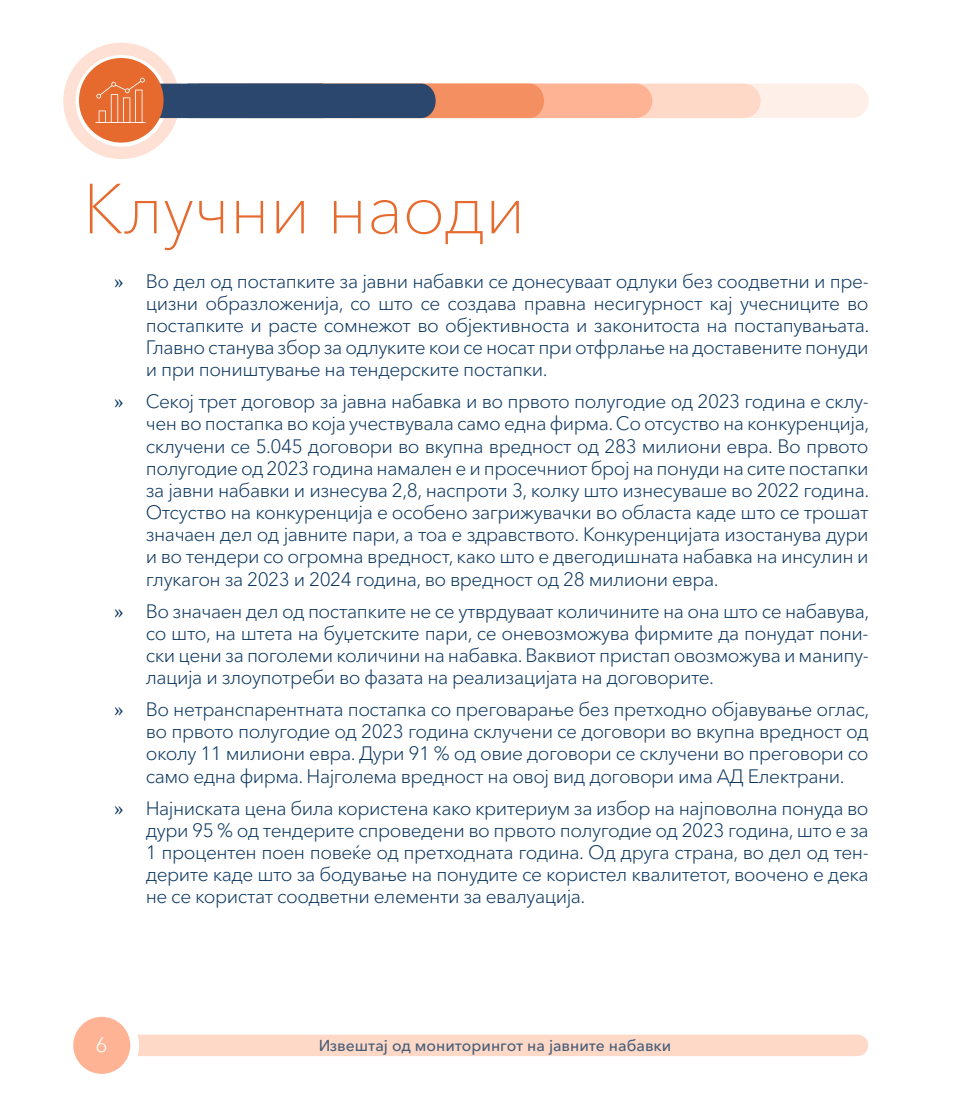
<style>
.page{position:relative;width:968px;height:1117px;background:#fff}
.page>*{position:absolute;margin:0;border:0;box-sizing:border-box;transform-origin:0 0}
.t1{font:100 70px "Avenir Next Cyr";letter-spacing:-.01em;color:#e66a2e}
.t2{font:300 21px "Avenir Next Cyr";color:#fff}
.t3{font:300 19.25px/22.1px "Avenir Next Cyr";letter-spacing:-.025em;color:#0a355e;text-align:justify}
.t4{font:500 15.75px "Avenir Next Cyr";color:#0a355e}
.s1{font-family:"Cambria";font-weight:400}
</style>
<div class="page">
<div style="left:83px;top:1034px;width:785px;height:21px;background:#ffd9c8;border-radius:11px"></div>
<div style="left:69px;top:1012px;width:66px;height:65px;background:#feb494;border-radius:50%"></div>
<div style="left:64px;top:1007px;width:75px;height:75px;border:9px solid #fff;border-radius:50%"></div>
<div style="left:63px;top:43px;width:117px;height:116px;border:12px solid #ffe0d4;border-radius:50%"></div>
<div style="left:79px;top:58px;width:84px;height:85px;background:#e66a2e;border-radius:50%"></div>
<svg style="left:95px;top:78px;width:773px;height:45px"></svg>
<h1 class="t1" style="left:83px;top:167px;width:444px">Клучни наоди</h1>
<p class="t3" style="left:146px;top:270px;width:725px;text-indent:-31px"><span class="s1">»</span> Во дел од постапките за јавни набавки се донесуваат одлуки без соодветни и пре&shy;цизни образложенија, со што се создава правна несигурност кај учесниците во постапките и расте сомнежот во објективноста и законитоста на постапувањата.<br>Главно станува збор за одлуките кои се носат при отфрлање на доставените понуди и при поништување на тендерските постапки.</p>
<p class="t3" style="left:146px;top:390px;width:725px;text-indent:-31px"><span class="s1">»</span> Секој трет договор за јавна набавка и во првото полугодие од 2023 година е склу&shy;чен во постапка во која учествувала само една фирма. Со отсуство на конкуренција, склучени се 5.045 договори во вкупна вредност од 283 милиони евра. Во првото полугодие од 2023 година намален е и просечниот број на понуди на сите постапки за јавни набавки и изнесува 2,8, наспроти 3, колку што изнесуваше во 2022 година.<br>Отсуство на конкуренција е особено загрижувачки во областа каде што се трошат значаен дел од јавните пари, а тоа е здравството. Конкуренцијата изостанува дури и во тендери со огромна вредност, како што е двегодишната набавка на инсулин и глукагон за 2023 и 2024 година, во вредност од 28 милиони евра.</p>
<p class="t3" style="left:146px;top:599px;width:725px;text-indent:-31px"><span class="s1">»</span> Во значаен дел од постапките не се утврдуваат количините на она што се набавува, со што, на штета на буџетските пари, се оневозможува фирмите да понудат пони&shy;ски цени за поголеми количини на набавка. Ваквиот пристап овозможува и манипу&shy;лација и злоупотреби во фазата на реализацијата на договорите.</p>
<p class="t3" style="left:146px;top:698px;width:725px;text-indent:-31px"><span class="s1">»</span> Во нетранспарентната постапка со преговарање без претходно објавување оглас, во првото полугодие од 2023 година склучени се договори во вкупна вредност од околу 11 милиони евра. Дури 91 % од овие договори се склучени во преговори со само една фирма. Најголема вредност на овој вид договори има АД Електрани.</p>
<p class="t3" style="left:146px;top:796px;width:724px;text-indent:-31px"><span class="s1">»</span> Најниската цена била користена како критериум за избор на најповолна понуда во дури 95 % од тендерите спроведени во првото полугодие од 2023 година, што е за 1 процентен поен повеќе од претходната година. Од друга страна, во дел од тен&shy;дерите каде што за бодување на понудите се користел квалитетот, воочено е дека не се користат соодветни елементи за евалуација.</p>
<p class="t2" style="left:96px;top:1032px;width:14px">6</p>
<p class="t4" style="left:318px;top:1036px;width:355px">Извештај од мониторингот на јавните набавки</p>
</div>
